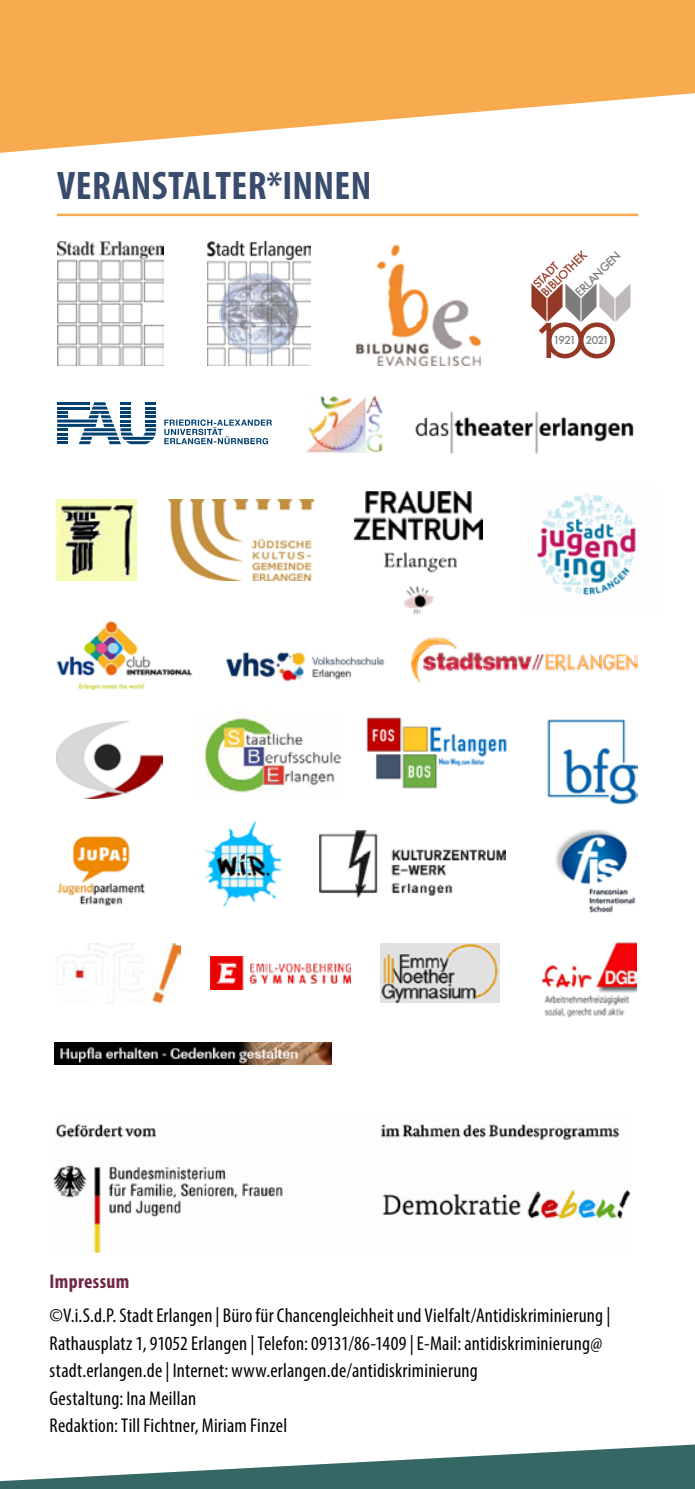
<style>
.page{position:relative;width:695px;height:1489px;background:#fff}
.page>*{position:absolute;margin:0;border:0;box-sizing:border-box;transform-origin:0 0}
.VA_Titel{font:700 condensed 40px "Myriad Pro";letter-spacing:.01em;color:#394c6e}
.Impressum{font:condensed 20px/27.5px "Myriad Pro";letter-spacing:.01em;color:#000}
.Impressum-2{font:700 condensed 20px "Myriad Pro";letter-spacing:.015em;color:#712745}
.t1{font:500 11.25px/11.8px "Futura";color:#943927}
.t2{font:500 11.25px "Futura";color:#7d7b7b}
.t3{font:500 10.75px "Futura";color:#7d7b7b}
.s1{font-size:10.5px}
</style>
<div class="page">
<img style="left:56px;top:721px;width:107px;height:77px">
<img style="left:204px;top:713px;width:138px;height:80px">
<img style="left:411px;top:636px;width:226px;height:47px">
<img style="left:547px;top:719px;width:90px;height:85px">
<img style="left:205px;top:821px;width:77px;height:85px">
<img style="left:355px;top:244px;width:125px;height:121px">
<img style="left:56px;top:620px;width:137px;height:71px">
<img style="left:537px;top:493px;width:99px;height:103px">
<img style="left:415px;top:411px;width:219px;height:43px">
<img style="left:56px;top:943px;width:124px;height:60px">
<svg style="left:57px;top:402px;width:215px;height:43px"></svg>
<svg style="left:531px;top:283px;width:99px;height:75px"></svg>
<img style="left:354px;top:491px;width:128px;height:123px">
<img style="left:169px;top:499px;width:145px;height:82px">
<img style="left:57px;top:499px;width:79px;height:82px">
<img style="left:305px;top:395px;width:78px;height:58px">
<img style="left:207px;top:241px;width:104px;height:124px">
<img style="left:319px;top:830px;width:186px;height:67px">
<img style="left:366px;top:717px;width:141px;height:72px">
<svg style="left:0;top:0;width:694px;height:153px;fill:#f7aa4e"></svg>
<svg style="left:0;top:1444px;width:694px;height:44px"></svg>
<img style="left:53px;top:1123px;width:577px;height:129px">
<hr style="left:57px;top:214px;width:581px;height:2px;background:#f7aa4e">
<img style="left:58px;top:241px;width:105px;height:124px">
<img style="left:541px;top:942px;width:95px;height:76px">
<img style="left:380px;top:943px;width:119px;height:59px">
<img style="left:555px;top:829px;width:81px;height:83px">
<img style="left:57px;top:835px;width:88px;height:71px">
<img style="left:225px;top:651px;width:160px;height:30px">
<img style="left:210px;top:956px;width:140px;height:33px">
<img style="left:55px;top:1042px;width:276px;height:22px">
<h2 class="VA_Titel" style="left:57px;top:161px;width:316px">VERANSTALTER*INNEN</h2>
<p class="t1" style="left:530px;top:282px;width:60px;rotate:-45deg">STADT<br>BIBLIOTHEK</p>
<p class="t2" style="left:571px;top:289px;width:60px;rotate:-45deg">ERLANGEN</p>
<p class="t3" style="left:553px;top:333px;width:57px">1921 <span class="s1">2021</span></p>
<p class="Impressum-2" style="left:50px;top:1268px;width:81px">Impressum</p>
<p class="Impressum" style="left:50px;top:1301px;width:562px">©V.i.S.d.P. Stadt Erlangen | Büro für Chancengleichheit und Vielfalt/Antidiskriminierung |<br>Rathausplatz 1, 91052 Erlangen | Telefon: 09131/86-1409 | E-Mail: antidiskriminierung@ stadt.erlangen.de | Internet: www.erlangen.de/antidiskriminierung</p>
<p class="Impressum" style="left:50px;top:1383px;width:239px">Gestaltung: Ina Meillan<br>Redaktion: Till Fichtner, Miriam Finzel</p>
</div>
